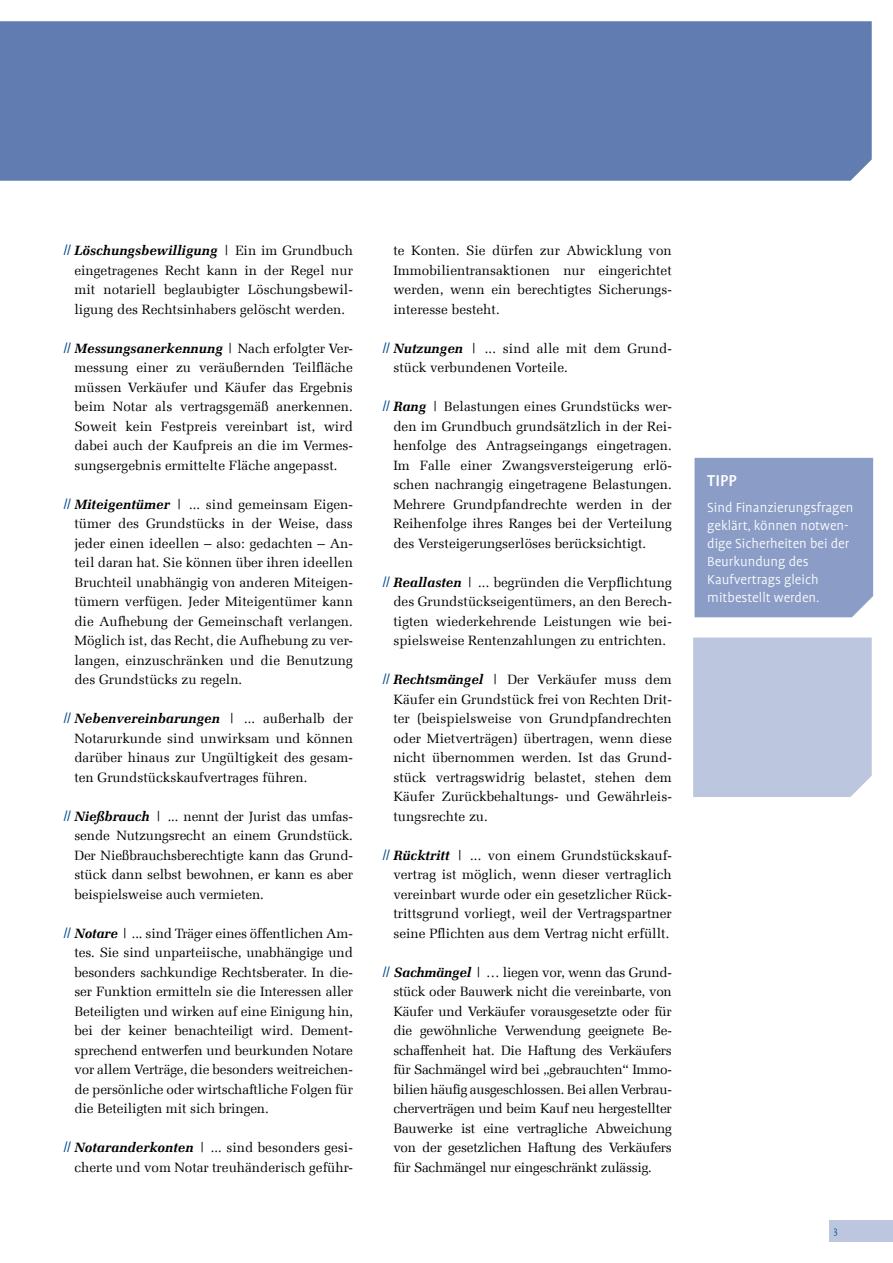
<style>
.page{position:relative;width:893px;height:1263px;background:#fff}
.page>*{position:absolute;margin:0;border:0;box-sizing:border-box;transform-origin:0 0}
.t1{font:500 18px "Profile OT";color:#fff}
.t2{font:300 15px/18px "Profile OT";color:#fff}
.t3{font:13.5px/19.5px "Melior Com";color:#000;text-align:justify}
.t4{font:10.5px "Double Slash";color:#004b8d;scale:.52 1}
.t5{font:300 10.5px "Profile OT";color:#004b8d}
.s1{font-family:"Double Slash";font-size:10.5px;color:#004b8d}
.s2{font-weight:700;font-style:italic}
</style>
<div class="page">
<div style="left:0;top:21px;width:872px;height:160px;background:#607cb0"></div>
<div style="left:829px;top:1220px;width:64px;height:22px;background:#bdc6df"></div>
<div style="left:693px;top:637px;width:179px;height:160px;background:#bdc6df"></div>
<div style="left:694px;top:458px;width:179px;height:159px;background:#8b9dc7"></div>
<p class="t3" style="left:74px;top:241px;width:280px;text-indent:-11px"><span class="s1">:</span> <span class="s2">Löschungsbewilligung</span> | Ein im Grundbuch eingetragenes Recht kann in der Regel nur mit notariell beglaubigter Löschungsbewil&shy;ligung des Rechtsinhabers gelöscht werden.</p>
<p class="t4" style="left:72px;top:343px;width:7px">:</p>
<p class="t3" style="left:74px;top:339px;width:280px;text-indent:-11px"><span class="s1">:</span> <span class="s2">Messungsanerkennung</span> | Nach erfolgter Ver&shy;messung einer zu veräußernden Teilfläche müssen Verkäufer und Käufer das Ergebnis beim Notar als vertragsgemäß anerkennen.<br>Soweit kein Festpreis vereinbart ist, wird dabei auch der Kaufpreis an die im Vermes&shy;sungsergebnis ermittelte Fläche angepasst.</p>
<p class="t4" style="left:72px;top:499px;width:7px">:</p>
<p class="t3" style="left:74px;top:495px;width:280px;text-indent:-11px"><span class="s1">:</span> <span class="s2">Miteigentümer</span> | ... sind gemeinsam Eigen&shy;tümer des Grundstücks in der Weise, dass jeder einen ideellen – also: gedachten – An&shy;teil daran hat. Sie können über ihren ideellen Bruchteil unabhängig von anderen Miteigen&shy;tümern verfügen. Jeder Miteigentümer kann die Aufhebung der Gemeinschaft verlangen.<br>Möglich ist, das Recht, die Aufhebung zu ver&shy;langen, einzuschränken und die Benutzung des Grundstücks zu regeln.</p>
<p class="t3" style="left:74px;top:709px;width:280px;text-indent:-11px"><span class="s1">:</span> <span class="s2">Nebenvereinbarungen</span> | ... außerhalb der Notarurkunde sind unwirksam und können darüber hinaus zur Ungültigkeit des gesam&shy;ten Grundstückskaufvertrages führen.</p>
<p class="t4" style="left:72px;top:811px;width:7px">:</p>
<p class="t3" style="left:74px;top:807px;width:280px;text-indent:-11px"><span class="s1">:</span> <span class="s2">Nießbrauch</span> | ... nennt der Jurist das umfas&shy;sende Nutzungsrecht an einem Grundstück.<br>Der Nießbrauchsberechtigte kann das Grund&shy;stück dann selbst bewohnen, er kann es aber beispielsweise auch vermieten.</p>
<p class="t4" style="left:72px;top:928px;width:7px">:</p>
<p class="t3" style="left:74px;top:924px;width:280px;text-indent:-11px"><span class="s1">:</span> <span class="s2">Notare</span> | ... sind Träger eines öffentlichen Am&shy;tes. Sie sind unparteiische, unabhängige und besonders sachkundige Rechtsberater. In die&shy;ser Funktion ermitteln sie die Interessen aller Beteiligten und wirken auf eine Einigung hin, bei der keiner benachteiligt wird. Dement&shy;sprechend entwerfen und beurkunden Notare vor allem Verträge, die besonders weitreichen&shy;de persönliche oder wirtschaftliche Folgen für die Beteiligten mit sich bringen.</p>
<p class="t3" style="left:64px;top:1138px;width:291px;text-align:right"><span class="s1">:</span> <span class="s2">Notaranderkonten</span> | ... sind besonders gesi&shy;cherte und vom Notar treuhänderisch geführ-</p>
<p class="t3" style="left:393px;top:241px;width:280px">te Konten. Sie dürfen zur Abwicklung von Immobilientransaktionen nur eingerichtet werden, wenn ein berechtigtes Sicherungs&shy;interesse besteht.</p>
<p class="t3" style="left:393px;top:339px;width:280px;text-indent:-11px"><span class="s1">:</span> <span class="s2">Nutzungen</span> | ... sind alle mit dem Grund&shy;stück verbundenen Vorteile.</p>
<p class="t3" style="left:393px;top:397px;width:280px;text-indent:-11px"><span class="s1">:</span> <span class="s2">Rang</span> | Belastungen eines Grundstücks wer&shy;den im Grundbuch grundsätzlich in der Rei&shy;henfolge des Antragseingangs eingetragen.<br>Im Falle einer Zwangsversteigerung erlö&shy;schen nachrangig eingetragene Belastungen.<br>Mehrere Grundpfandrechte werden in der Reihenfolge ihres Ranges bei der Verteilung des Versteigerungserlöses berücksichtigt.</p>
<p class="t4" style="left:391px;top:577px;width:7px">:</p>
<p class="t4" style="left:391px;top:343px;width:7px">:</p>
<p class="t3" style="left:393px;top:572px;width:280px;text-indent:-11px"><span class="s1">:</span> <span class="s2">Reallasten</span> | ... begründen die Verpflichtung des Grundstückseigentümers, an den Berech&shy;tigten wiederkehrende Leistungen wie bei&shy;spielsweise Rentenzahlungen zu entrichten.</p>
<p class="t3" style="left:393px;top:670px;width:280px;text-indent:-11px"><span class="s1">:</span> <span class="s2">Rechtsmängel</span> | Der Verkäufer muss dem Käufer ein Grundstück frei von Rechten Drit&shy;ter (beispielsweise von Grundpfandrechten oder Mietverträgen) übertragen, wenn diese nicht übernommen werden. Ist das Grund&shy;stück vertragswidrig belastet, stehen dem Käufer Zurückbehaltungs- und Gewährleis&shy;tungsrechte zu.</p>
<p class="t4" style="left:391px;top:850px;width:7px">:</p>
<p class="t3" style="left:393px;top:846px;width:280px;text-indent:-11px"><span class="s1">:</span> <span class="s2">Rücktritt</span> | ... von einem Grundstückskauf&shy;vertrag ist möglich, wenn dieser vertraglich vereinbart wurde oder ein gesetzlicher Rück&shy;trittsgrund vorliegt, weil der Vertragspartner seine Pflichten aus dem Vertrag nicht erfüllt.</p>
<p class="t3" style="left:393px;top:963px;width:280px;text-indent:-11px"><span class="s1">:</span> <span class="s2">Sachmängel</span> | … liegen vor, wenn das Grund&shy;stück oder Bauwerk nicht die vereinbarte, von Käufer und Verkäufer vorausgesetzte oder für die gewöhnliche Verwendung geeignete Be&shy;schaffenheit hat. Die Haftung des Verkäufers für Sachmängel wird bei „gebrauchten“ Immo&shy;bilien häufig ausgeschlossen. Bei allen Verbrau&shy;cherverträgen und beim Kauf neu hergestellter Bauwerke ist eine vertragliche Abweichung von der gesetzlichen Haftung des Verkäufers für Sachmängel nur eingeschränkt zulässig.</p>
<h1 class="t1" style="left:707px;top:469px;width:31px">TIPP</h1>
<p class="t2" style="left:707px;top:500px;width:148px">Sind Finanzierungsfragen geklärt, können notwen&shy;dige Sicherheiten bei der<br>Beurkundung des<br>Kaufvertrags gleich mitbestellt werden.</p>
<p class="t5" style="left:833px;top:1226px;width:6px">3</p>
</div>
